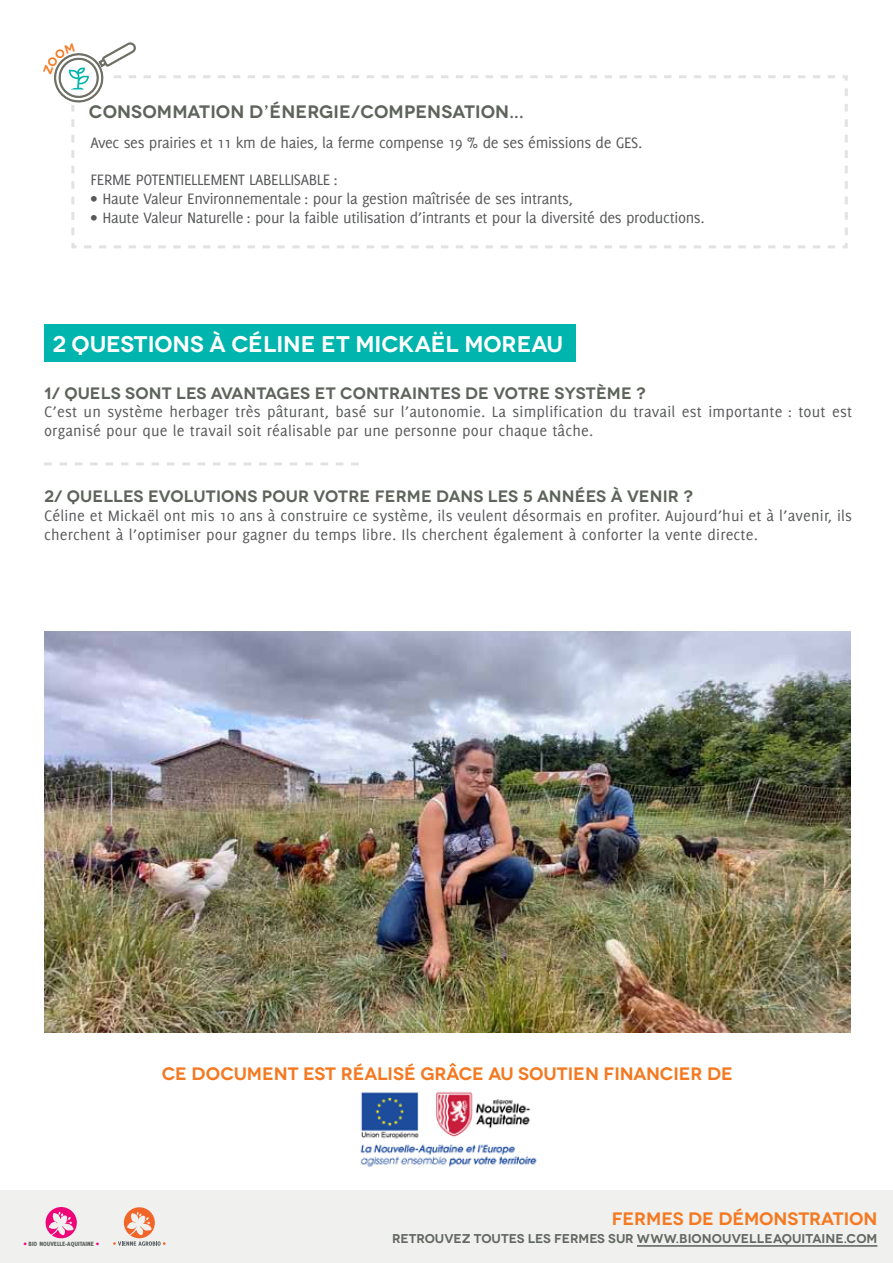
<style>
.page{position:relative;width:893px;height:1263px;background:#fff}
.page>*{position:absolute;margin:0;border:0;box-sizing:border-box;transform-origin:0 0}
.t1{font:600 22.65px "Novecentowide";color:#fff}
.t2{font:600 18px "Novecentowide";color:#f47920}
.t3{font:600 18px "Novecentowide";letter-spacing:.01em;color:#5e645c}
.t4{font:16.5px/18.8px "Delicious";letter-spacing:.01em;color:#58595b}
.t5{font:16.5px "Delicious";letter-spacing:-.02em;color:#58595b}
.t6{font:600 16.5px "Novecentowide";letter-spacing:.01em;color:#5e645c}
.t7{font:600 12.75px "Novecentowide";color:#62675f}
.t8{font:800 6.75px "Delicious";color:#5e645c}
.s1{color:#ed0677}
</style>
<div class="page">
<div style="left:0;top:1190px;width:893px;height:73px;background:#f0f0ef"></div>
<hr style="left:637px;top:1245px;width:240px;height:2px;background:#62675f">
<svg style="left:46px;top:1207px;width:31px;height:31px"></svg>
<svg style="left:44px;top:462px;width:315px;height:3px"></svg>
<div style="left:44px;top:324px;width:532px;height:38px;background:#00b5ad"></div>
<img style="left:360px;top:1091px;width:177px;height:76px">
<img style="left:44px;top:631px;width:807px;height:401px">
<svg style="left:71px;top:75px;width:777px;height:174px"></svg>
<svg style="left:113px;top:1207px;width:53px;height:39px"></svg>
<svg style="left:54px;top:42px;width:781px;height:197px"></svg>
<p class="t3" style="left:89px;top:100px;width:436px">CONSOMMATION D’ÉNERGIE/COMPENSATION...</p>
<p class="t5" style="left:90px;top:133px;width:553px">Avec ses prairies et 11 km de haies, la ferme compense 19 % de ses émissions de GES.</p>
<p class="t4" style="left:90px;top:170px;width:16px">Ferme</p>
<p class="t4" style="left:136px;top:170px;width:9px">potentiellement</p>
<p class="t4" style="left:249px;top:170px;width:8px">labellisable</p>
<p class="t4" style="left:333px;top:170px;width:6px">:</p>
<p class="t5" style="left:90px;top:189px;width:484px">• Haute Valeur Environnementale : pour la gestion maîtrisée de ses intrants,</p>
<p class="t5" style="left:90px;top:208px;width:616px">• Haute Valeur Naturelle : pour la faible utilisation d’intrants et pour la diversité des productions.</p>
<h1 class="t1" style="left:52px;top:330px;width:512px">2 QUESTIONS À CÉLINE ET MICKAËL MOREAU</h1>
<p class="t6" style="left:44px;top:383px;width:603px">1/ QUELS SONT LES AVANTAGES ET CONTRAINTES DE VOTRE SYSTÈME ?</p>
<p class="t4" style="left:44px;top:402px;width:809px">C’est un système herbager très pâturant, basé sur l’autonomie. La simplification du travail est importante : tout est organisé pour que le travail soit réalisable par une personne pour chaque tâche.</p>
<p class="t6" style="left:44px;top:486px;width:650px">2/ QUELLES EVOLUTIONS POUR VOTRE FERME DANS LES 5 ANNÉES À VENIR ?</p>
<p class="t4" style="left:44px;top:506px;width:810px">Céline et Mickaël ont mis 10 ans à construire ce système, ils veulent désormais en profiter. Aujourd’hui et à l’avenir, ils cherchent à l’optimiser pour gagner du temps libre. Ils cherchent également à conforter la vente directe.</p>
<p class="t2" style="left:162px;top:1062px;width:573px">CE DOCUMENT EST RÉALISÉ GRÂCE AU SOUTIEN FINANCIER DE</p>
<p class="t2" style="left:612px;top:1208px;width:267px">FERMES DE DÉMONSTRATION</p>
<p class="t8" style="left:24px;top:1240px;width:77px"><span class="s1">•</span> BIO NOUVELLE-AQUITAINE <span class="s1">•</span></p>
<p class="t7" style="left:392px;top:1231px;width:487px">RETROUVEZ TOUTES LES FERMES SUR WWW.BIONOUVELLEAQUITAINE.COM</p>
</div>
